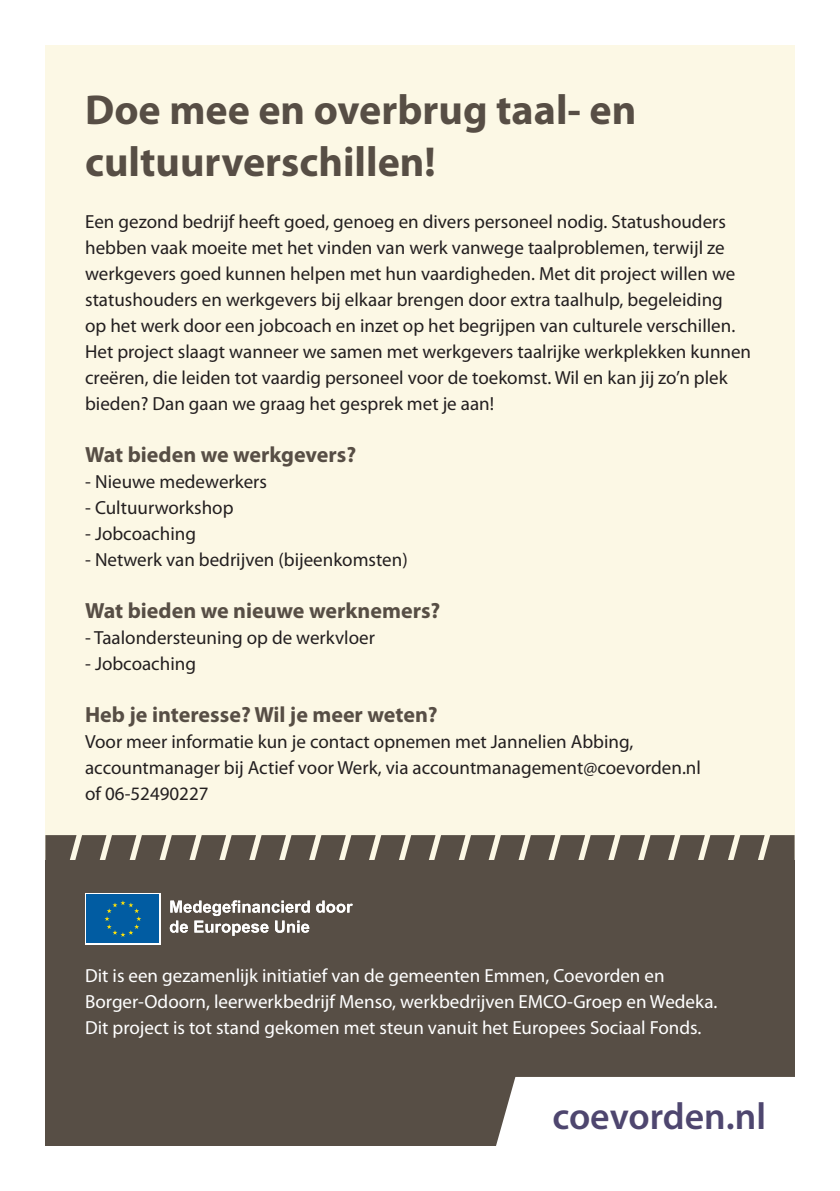
<style>
.page{position:relative;width:840px;height:1191px;background:#fff}
.page>*{position:absolute;margin:0;border:0;box-sizing:border-box;transform-origin:0 0}
.t1{font:700 42px/52px "Myriad Pro";color:#574e45}
.t2{font:600 37.8px "Myriad Pro";color:#4e466f}
.t3{font:700 22px "Myriad Pro";color:#574e45}
.t4{font:19px/26px "Myriad Pro";color:#231f20}
.t5{font:19px/26px "Myriad Pro";color:#fff}
</style>
<div class="page">
<div style="left:45px;top:45px;width:749px;height:985px;background:#fcf8e5"></div>
<svg style="left:45px;top:835px;width:749px;height:25px"></svg>
<div style="left:45px;top:860px;width:749px;height:285px;background:#574e45"></div>
<svg style="left:483px;top:1077px;width:311px;height:69px;background:#f2f2f1"></svg>
<div style="left:85px;top:893px;width:76px;height:51px;background:#fff"></div>
<div style="left:86px;top:894px;width:73px;height:49px;background:#015ca2"></div>
<svg style="left:104px;top:900px;width:37px;height:37px"></svg>
<svg style="left:316px;top:900px;width:36px;height:12px"></svg>
<svg style="left:170px;top:900px;width:139px;height:35px"></svg>
<h1 class="t1" style="left:85px;top:84px;width:552px">Doe mee en overbrug taal- en cultuurverschillen!</h1>
<p class="t4" style="left:85px;top:209px;width:667px">Een gezond bedrijf heeft goed, genoeg en divers personeel nodig. Statushouders hebben vaak moeite met het vinden van werk vanwege taalproblemen, terwijl ze werkgevers goed kunnen helpen met hun vaardigheden. Met dit project willen we statushouders en werkgevers bij elkaar brengen door extra taalhulp, begeleiding<br>op het werk door een jobcoach en inzet op het begrijpen van culturele verschillen.<br>Het project slaagt wanneer we samen met werkgevers taalrijke werkplekken kunnen creëren, die leiden tot vaardig personeel voor de toekomst. Wil en kan jij zo’n plek bieden? Dan gaan we graag het gesprek met je aan!</p>
<p class="t3" style="left:85px;top:442px;width:272px">Wat bieden we werkgevers?</p>
<p class="t4" style="left:85px;top:469px;width:183px">- Nieuwe medewerkers</p>
<p class="t4" style="left:85px;top:495px;width:150px">- Cultuurworkshop</p>
<p class="t4" style="left:85px;top:521px;width:112px">- Jobcoaching</p>
<p class="t4" style="left:85px;top:547px;width:324px">- Netwerk van bedrijven (bijeenkomsten)</p>
<p class="t3" style="left:85px;top:598px;width:356px">Wat bieden we nieuwe werknemers?</p>
<p class="t4" style="left:85px;top:625px;width:291px">- Taalondersteuning op de werkvloer</p>
<p class="t4" style="left:85px;top:651px;width:112px">- Jobcoaching</p>
<p class="t3" style="left:85px;top:702px;width:354px">Heb je interesse? Wil je meer weten?</p>
<p class="t4" style="left:85px;top:729px;width:617px">Voor meer informatie kun je contact opnemen met Jannelien Abbing, accountmanager bij Actief voor Werk, via accountmanagement@coevorden.nl of 06-52490227</p>
<p class="t5" style="left:85px;top:963px;width:633px">Dit is een gezamenlijk initiatief van de gemeenten Emmen, Coevorden en<br>Borger-Odoorn, leerwerkbedrijf Menso, werkbedrijven EMCO-Groep en Wedeka.<br>Dit project is tot stand gekomen met steun vanuit het Europees Sociaal Fonds.</p>
<h2 class="t2" style="left:552px;top:1095px;width:215px">coevorden.nl</h2>
</div>
